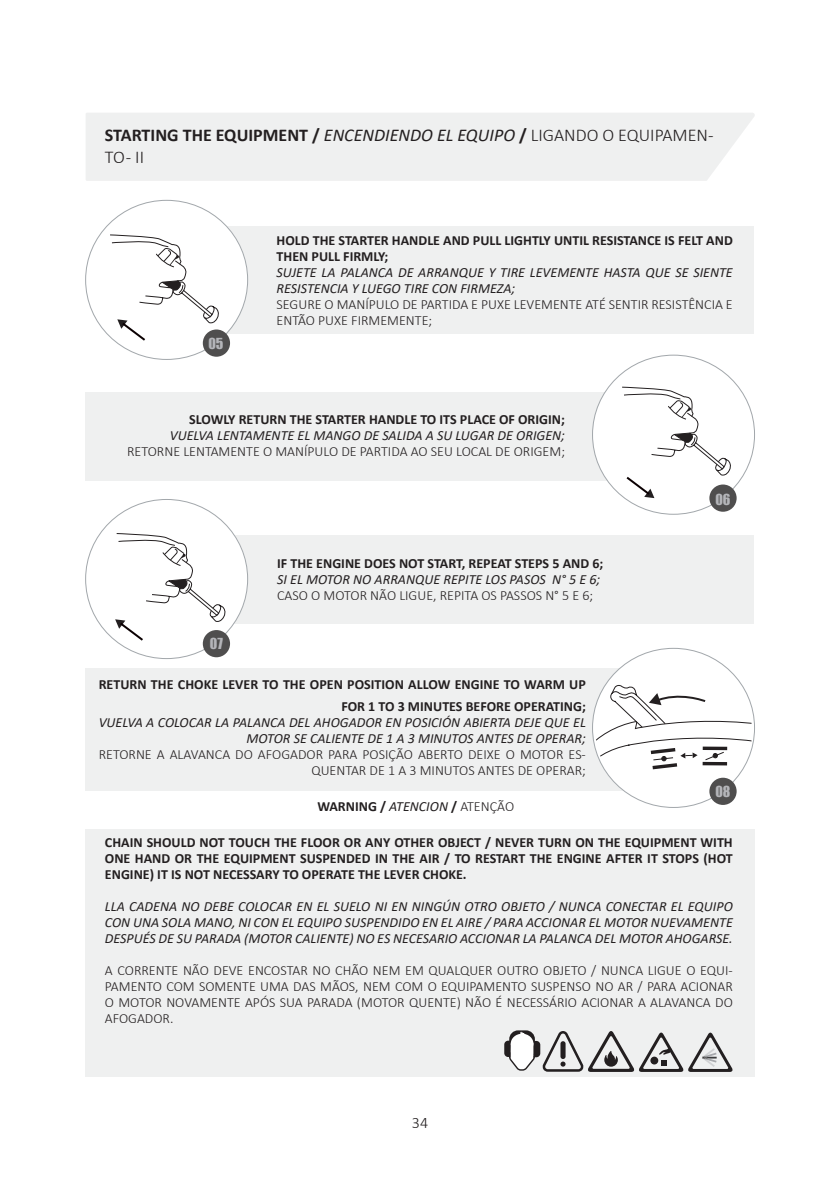
<style>
.page{position:relative;width:840px;height:1191px;background:#fff}
.page>*{position:absolute;margin:0;border:0;box-sizing:border-box;transform-origin:0 0}
.t1{font:300 18px/21.6px "Calibri";color:#231f20}
.t2{font:300 16px "Calibri";color:#231f20}
.t3{font:italic 14px/16px "Calibri";color:#231f20;text-align:justify}
.t4{font:300 14px/16px "Calibri";color:#231f20;text-align:justify}
.t5{font:700 14px/16px "Calibri";color:#231f20;text-align:justify}
.t6{font:14px "Impact";color:#b4b5b9}
.s1{font-weight:700}
.s2{font-weight:400;font-style:italic}
.s3{font-weight:300}
</style>
<div class="page">
<div style="left:86px;top:113px;width:669px;height:68px;background:#eff0f0"></div>
<div style="left:164px;top:226px;width:588px;height:108px;background:#eff0f0"></div>
<div style="left:85px;top:392px;width:589px;height:88px;background:#eff0f0"></div>
<div style="left:164px;top:535px;width:589px;height:89px;background:#eff0f0"></div>
<div style="left:85px;top:829px;width:669px;height:247px;background:#eff0f0"></div>
<div style="left:592px;top:355px;width:162px;height:159px;background:#fff;border-radius:50%"></div>
<div style="left:86px;top:200px;width:162px;height:159px;background:#fff;border-radius:50%"></div>
<div style="left:86px;top:499px;width:162px;height:159px;background:#fff;border-radius:50%"></div>
<div style="left:203px;top:630px;width:27px;height:27px;background:#4f4e4e;border-radius:50%"></div>
<div style="left:504px;top:1040px;width:9px;height:17px;border:3px solid #231f20;border-radius:3px"></div>
<div style="left:532px;top:1042px;width:6px;height:13px;background:#231f20;border-radius:3px"></div>
<div style="left:530px;top:1041px;width:10px;height:16px;border:3px solid #231f20;border-radius:3px"></div>
<svg style="left:508px;top:1030px;width:27px;height:41px"></svg>
<svg style="left:542px;top:1031px;width:190px;height:41px"></svg>
<div style="left:709px;top:484px;width:27px;height:28px;background:#4f4e4e;border-radius:50%"></div>
<div style="left:203px;top:329px;width:27px;height:28px;background:#4f4e4e;border-radius:50%"></div>
<div style="left:85px;top:668px;width:589px;height:123px;background:#eff0f0"></div>
<div style="left:592px;top:648px;width:162px;height:159px;background:#fff;border-radius:50%"></div>
<svg style="left:110px;top:235px;width:110px;height:108px"></svg>
<svg style="left:621px;top:387px;width:111px;height:111px"></svg>
<svg style="left:115px;top:533px;width:112px;height:109px"></svg>
<svg style="left:595px;top:685px;width:156px;height:121px"></svg>
<p class="t1" style="left:105px;top:124px;width:610px"><span class="s1">STARTING THE EQUIPMENT /</span> <span class="s2">ENCENDIENDO EL EQUIPO</span> <span class="s1">/</span> LIGANDO O EQUIPAMEN-<br>TO - II</p>
<p class="t6" style="left:208px;top:332px;width:17px">05</p>
<p class="t5" style="left:276px;top:232px;width:457px">HOLD THE STARTER HANDLE AND PULL LIGHTLY UNTIL RESISTANCE IS FELT AND<br>THEN PULL FIRMLY;</p>
<p class="t3" style="left:276px;top:264px;width:457px">SUJETE LA PALANCA DE ARRANQUE Y TIRE LEVEMENTE HASTA QUE SE SIENTE<br>RESISTENCIA Y LUEGO TIRE CON FIRMEZA;</p>
<p class="t4" style="left:276px;top:296px;width:457px">SEGURE O MANÍPULO DE PARTIDA E PUXE LEVEMENTE ATÉ SENTIR RESISTÊNCIA E<br>ENTÃO PUXE FIRMEMENTE;</p>
<p class="t5" style="left:189px;top:411px;width:377px">SLOWLY RETURN THE STARTER HANDLE TO ITS PLACE OF ORIGIN;</p>
<p class="t3" style="left:170px;top:426px;width:396px">VUELVA LENTAMENTE EL MANGO DE SALIDA A SU LUGAR DE ORIGEN;</p>
<p class="t4" style="left:127px;top:443px;width:439px">RETORNE LENTAMENTE O MANÍPULO DE PARTIDA AO SEU LOCAL DE ORIGEM;</p>
<p class="t6" style="left:210px;top:633px;width:14px">07</p>
<p class="t5" style="left:277px;top:555px;width:327px">IF THE ENGINE DOES NOT START, REPEAT STEPS 5 AND 6;</p>
<p class="t3" style="left:277px;top:571px;width:324px">SI EL MOTOR NO ARRANQUE REPITE LOS PASOS N° 5 E 6;</p>
<p class="t4" style="left:277px;top:587px;width:317px">CASO O MOTOR NÃO LIGUE, REPITA OS PASSOS N° 5 E 6;</p>
<p class="t5" style="left:99px;top:673px;width:488px;line-height:22px;text-align:right">RETURN THE CHOKE LEVER TO THE OPEN POSITION ALLOW ENGINE TO WARM UP<br>FOR 1 TO 3 MINUTES BEFORE OPERATING;</p>
<p class="t3" style="left:99px;top:714px;width:488px;text-align:right">VUELVA A COLOCAR LA PALANCA DEL AHOGADOR EN POSICIÓN ABIERTA DEJE QUE EL<br>MOTOR SE CALIENTE DE 1 A 3 MINUTOS ANTES DE OPERAR;</p>
<p class="t4" style="left:99px;top:746px;width:488px;text-align:right">RETORNE A ALAVANCA DO AFOGADOR PARA POSIÇÃO ABERTO DEIXE O MOTOR ES-<br>QUENTAR DE 1 A 3 MINUTOS ANTES DE OPERAR;</p>
<p class="t6" style="left:715px;top:488px;width:17px">06</p>
<p class="t6" style="left:715px;top:780px;width:16px">08</p>
<p class="t5" style="left:317px;top:798px;width:198px">WARNING / <span class="s2">ATENCION</span> / <span class="s3">ATENÇÃO</span></p>
<p class="t5" style="left:105px;top:834px;width:629px">CHAIN SHOULD NOT TOUCH THE FLOOR OR ANY OTHER OBJECT / NEVER TURN ON THE EQUIPMENT WITH ONE HAND OR THE EQUIPMENT SUSPENDED IN THE AIR / TO RESTART THE ENGINE AFTER IT STOPS (HOT ENGINE) IT IS NOT NECESSARY TO OPERATE THE LEVER CHOKE.</p>
<p class="t3" style="left:105px;top:897px;width:629px">LLA CADENA NO DEBE COLOCAR EN EL SUELO NI EN NINGÚN OTRO OBJETO / NUNCA CONECTAR EL EQUIPO CON UNA SOLA MANO, NI CON EL EQUIPO SUSPENDIDO EN EL AIRE / PARA ACCIONAR EL MOTOR NUEVAMENTE DESPUÉS DE SU PARADA (MOTOR CALIENTE) NO ES NECESARIO ACCIONAR LA PALANCA DEL MOTOR AHOGARSE.</p>
<p class="t4" style="left:105px;top:962px;width:629px">A CORRENTE NÃO DEVE ENCOSTAR NO CHÃO NEM EM QUALQUER OUTRO OBJETO / NUNCA LIGUE O EQUI-PAMENTO COM SOMENTE UMA DAS MÃOS, NEM COM O EQUIPAMENTO SUSPENSO NO AR / PARA ACIONAR O MOTOR NOVAMENTE APÓS SUA PARADA (MOTOR QUENTE) NÃO É NECESSÁRIO ACIONAR A ALAVANCA DO AFOGADOR.</p>
<p class="t2" style="left:411px;top:1112px;width:18px">34</p>
</div>
